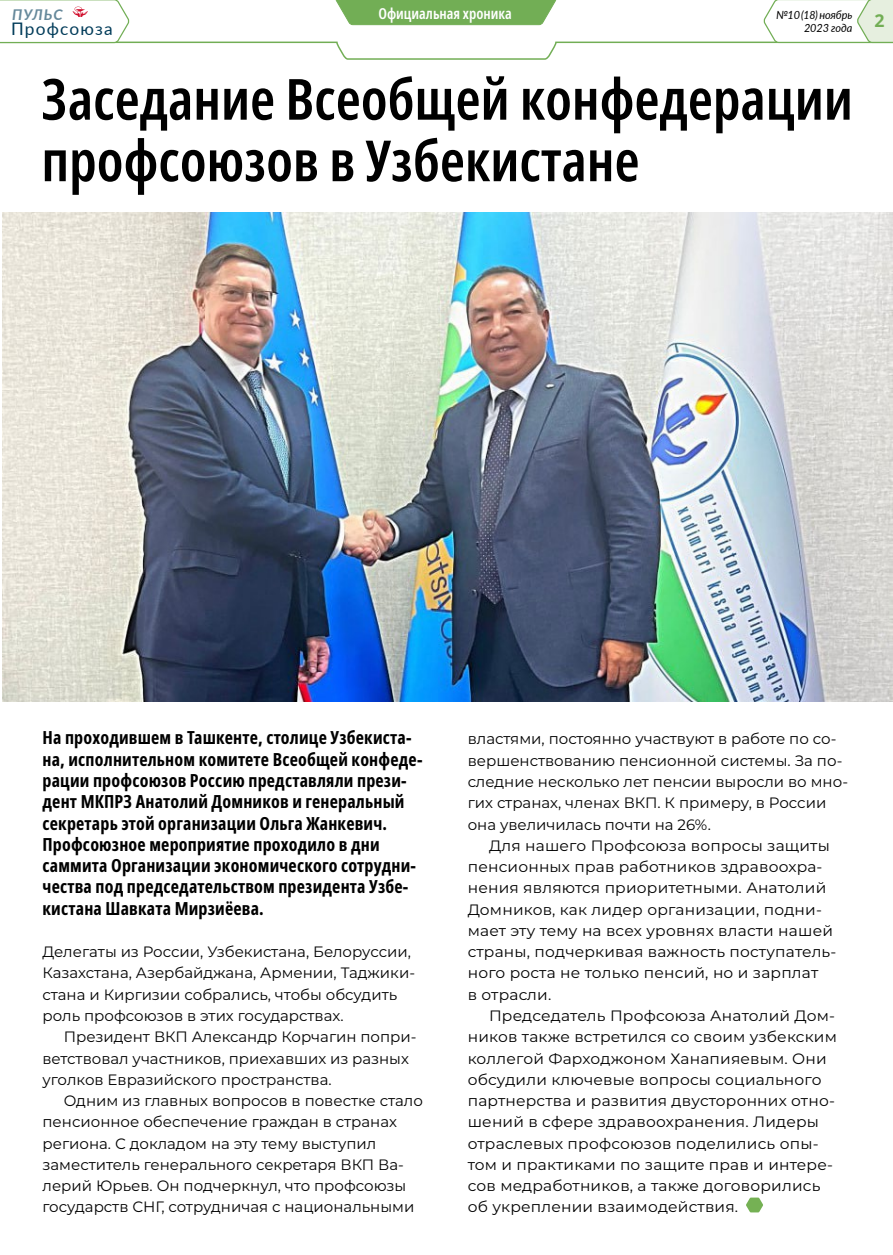
<style>
.page{position:relative;width:893px;height:1255px;background:#fff}
.page>*{position:absolute;margin:0;border:0;box-sizing:border-box;transform-origin:0 0}
.t1{font:600 extra-condensed 56.7px/61.5px "Noto Sans";color:#000}
.t2{font:700 extra-condensed 18px/21.3px "Noto Sans";letter-spacing:.01em;color:#000}
.t3{font:700 17.7px "Noto Sans";color:#72ae55}
.t4{font:17.25px "Lato";letter-spacing:.07em;color:#003b59}
.t5{font:15px/21.3px "Montserrat";color:#000}
.t6{font:600 extra-condensed 15px "Noto Sans";color:#fff}
.t7{font:italic 700 14.85px "Lato";letter-spacing:.07em;color:#66899b}
.t8{font:italic 11.25px/12.8px "Lato";letter-spacing:-.01em;color:#000;text-align:right}
</style>
<div class="page">
<img style="left:2px;top:213px;width:891px;height:489px">
<svg style="left:746px;top:1197px;width:17px;height:15px"></svg>
<svg style="left:131px;top:25px;width:631px;height:35px"></svg>
<svg style="left:0;top:0;width:131px;height:44px"></svg>
<svg style="left:335px;top:0;width:222px;height:25px"></svg>
<svg style="left:762px;top:0;width:131px;height:44px"></svg>
<p class="t7" style="left:12px;top:3px;width:52px">ПУЛЬС</p>
<p class="t4" style="left:11px;top:16px;width:103px">Профсоюза</p>
<p class="t6" style="left:378px;top:3px;width:135px">Официальная хроника</p>
<p class="t3" style="left:874px;top:8px;width:12px">2</p>
<p class="t8" style="left:776px;top:8px;width:78px">№10(18) ноябрь<br>2023 года</p>
<h1 class="t1" style="left:41px;top:69px;width:813px">Заседание Всеобщей конфедерации профсоюзов в Узбекистане</h1>
<p class="t2" style="left:43px;top:727px;width:381px">На проходившем в Ташкенте, столице Узбекиста&shy;на, исполнительном комитете Всеобщей конфеде&shy;рации профсоюзов Россию представляли прези&shy;дент МКПРЗ Анатолий Домников и генеральный секретарь этой организации Ольга Жанкевич.<br>Профсоюзное мероприятие проходило в дни саммита Организации экономического сотрудни&shy;чества под председательством президента Узбе&shy;кистана Шавката Мирзиёева.</p>
<p class="t5" style="left:43px;top:940px;width:374px">Делегаты из России, Узбекистана, Белоруссии, Казахстана, Азербайджана, Армении, Таджики&shy;стана и Киргизии собрались, чтобы обсудить роль профсоюзов в этих государствах.</p>
<p class="t5" style="left:43px;top:1025px;width:376px;text-indent:21px">Президент ВКП Александр Корчагин попри&shy;ветствовал участников, приехавших из разных уголков Евразийского пространства.</p>
<p class="t5" style="left:43px;top:1089px;width:382px;text-indent:21px">Одним из главных вопросов в повестке стало пенсионное обеспечение граждан в странах региона. С докладом на эту тему выступил заместитель генерального секретаря ВКП Ва&shy;лерий Юрьев. Он подчеркнул, что профсоюзы государств СНГ, сотрудничая с национальными</p>
<p class="t5" style="left:468px;top:728px;width:382px">властями, постоянно участвуют в работе по со&shy;вершенствованию пенсионной системы. За по&shy;следние несколько лет пенсии выросли во мно&shy;гих странах, членах ВКП. К примеру, в России она увеличилась почти на 26%.</p>
<p class="t5" style="left:468px;top:834px;width:370px;text-indent:21px">Для нашего Профсоюза вопросы защиты пенсионных прав работников здравоохра&shy;нения являются приоритетными. Анатолий Домников, как лидер организации, подни&shy;мает эту тему на всех уровнях власти нашей страны, подчеркивая важность поступатель&shy;ного роста не только пенсий, но и зарплат<br>в отрасли.</p>
<p class="t5" style="left:468px;top:1004px;width:371px;text-indent:21px">Председатель Профсоюза Анатолий Дом&shy;ников также встретился со своим узбекским коллегой Фарходжоном Ханапияевым. Они обсудили ключевые вопросы социального партнерства и развития двусторонних отно&shy;шений в сфере здравоохранения. Лидеры отраслевых профсоюзов поделились опы&shy;том и практиками по защите прав и интере&shy;сов медработников, а также договорились об укреплении взаимодействия.</p>
</div>
